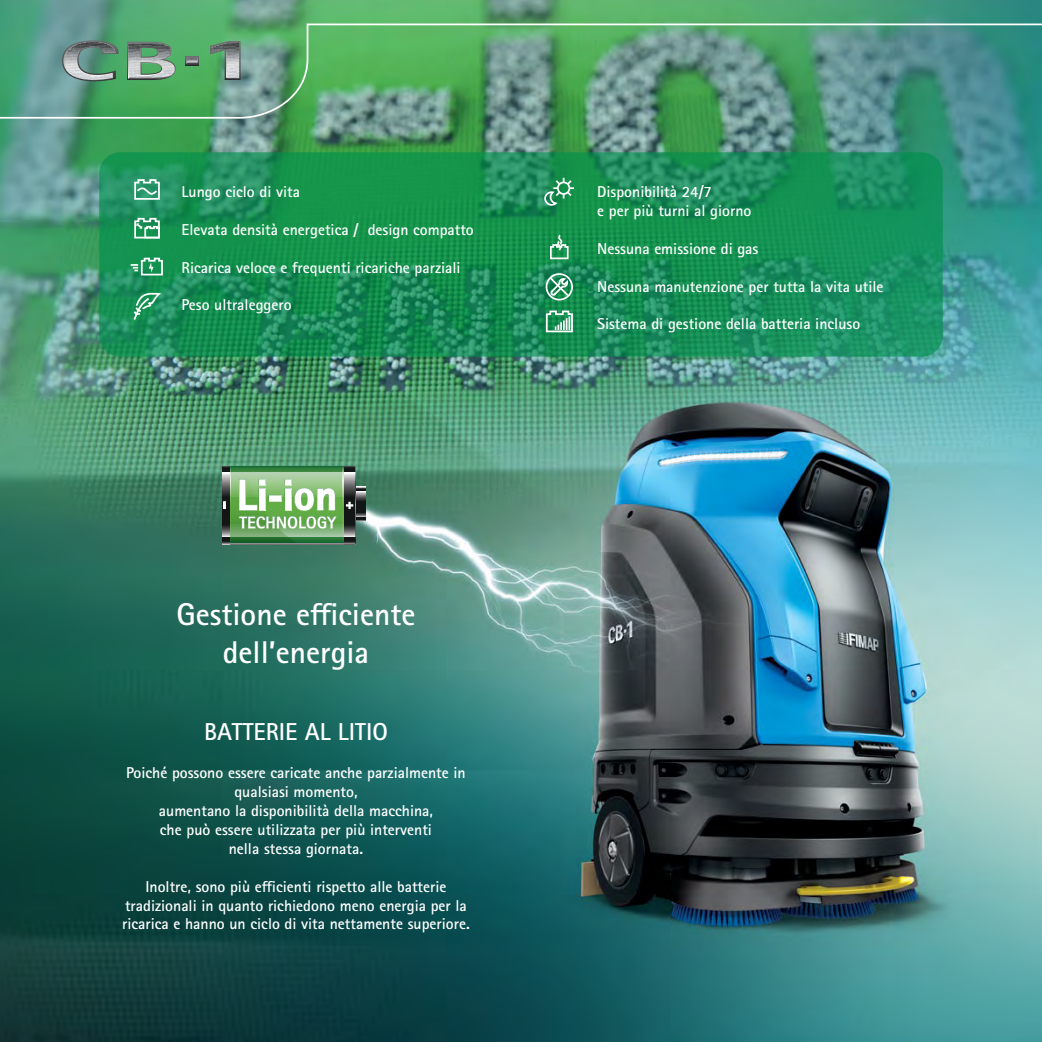
<style>
.page{position:relative;width:1042px;height:1042px;background:#fff}
.page>*{position:absolute;margin:0;border:0;box-sizing:border-box;transform-origin:0 0}
.t1{font:700 31.5px/37.8px "Rotis Sans Serif Pro";color:#fff;text-align:center}
.t2{font:700 24.5px "Rotis Sans Serif Pro";color:#fff}
.t3{font:700 15.75px/18.9px "Rotis Sans Serif Pro";color:#fff;text-align:center}
</style>
<div class="page">
<img style="left:0;top:0;width:1042px;height:1042px">
<img style="left:150px;top:8px;width:27px;height:104px">
<img style="left:152px;top:23px;width:25px;height:74px">
<img style="left:31px;top:7px;width:119px;height:107px">
<img style="left:177px;top:8px;width:97px;height:104px">
<svg style="left:133px;top:178px;width:28px;height:23px"></svg>
<svg style="left:133px;top:217px;width:28px;height:22px"></svg>
<svg style="left:131px;top:257px;width:33px;height:19px"></svg>
<svg style="left:132px;top:290px;width:29px;height:31px"></svg>
<svg style="left:549px;top:233px;width:20px;height:27px"></svg>
<div style="left:545px;top:273px;width:28px;height:27px;border:2px solid #fff;border-radius:50%"></div>
<svg style="left:548px;top:275px;width:22px;height:23px"></svg>
<svg style="left:545px;top:310px;width:29px;height:23px"></svg>
<svg style="left:543px;top:178px;width:31px;height:29px"></svg>
<p class="t3" style="left:182px;top:182px;width:120px">Lungo ciclo di vita</p>
<p class="t3" style="left:182px;top:220px;width:294px">Elevata densità energetica / design compatto</p>
<p class="t3" style="left:182px;top:258px;width:281px">Ricarica veloce e frequenti ricariche parziali</p>
<p class="t3" style="left:182px;top:295px;width:111px">Peso ultraleggero</p>
<h1 class="t1" style="left:176px;top:595px;width:240px">Gestione efficiente dell’energia</h1>
<h2 class="t2" style="left:204px;top:716px;width:185px">BATTERIE AL LITIO</h2>
<p class="t3" style="left:126px;top:763px;width:341px">Poiché possono essere caricate anche parzialmente in qualsiasi momento,<br>aumentano la disponibilità della macchina,<br>che può essere utilizzata per più interventi<br>nella stessa giornata.</p>
<p class="t3" style="left:122px;top:876px;width:349px">Inoltre, sono più efficienti rispetto alle batterie tradizionali in quanto richiedono meno energia per la ricarica e hanno un ciclo di vita nettamente superiore.</p>
<p class="t3" style="left:597px;top:182px;width:156px;text-align:left">Disponibilità 24/7<br>e per più turni al giorno</p>
<p class="t3" style="left:597px;top:239px;width:163px">Nessuna emissione di gas</p>
<p class="t3" style="left:597px;top:277px;width:288px">Nessuna manutenzione per tutta la vita utile</p>
<p class="t3" style="left:597px;top:314px;width:264px">Sistema di gestione della batteria incluso</p>
</div>
